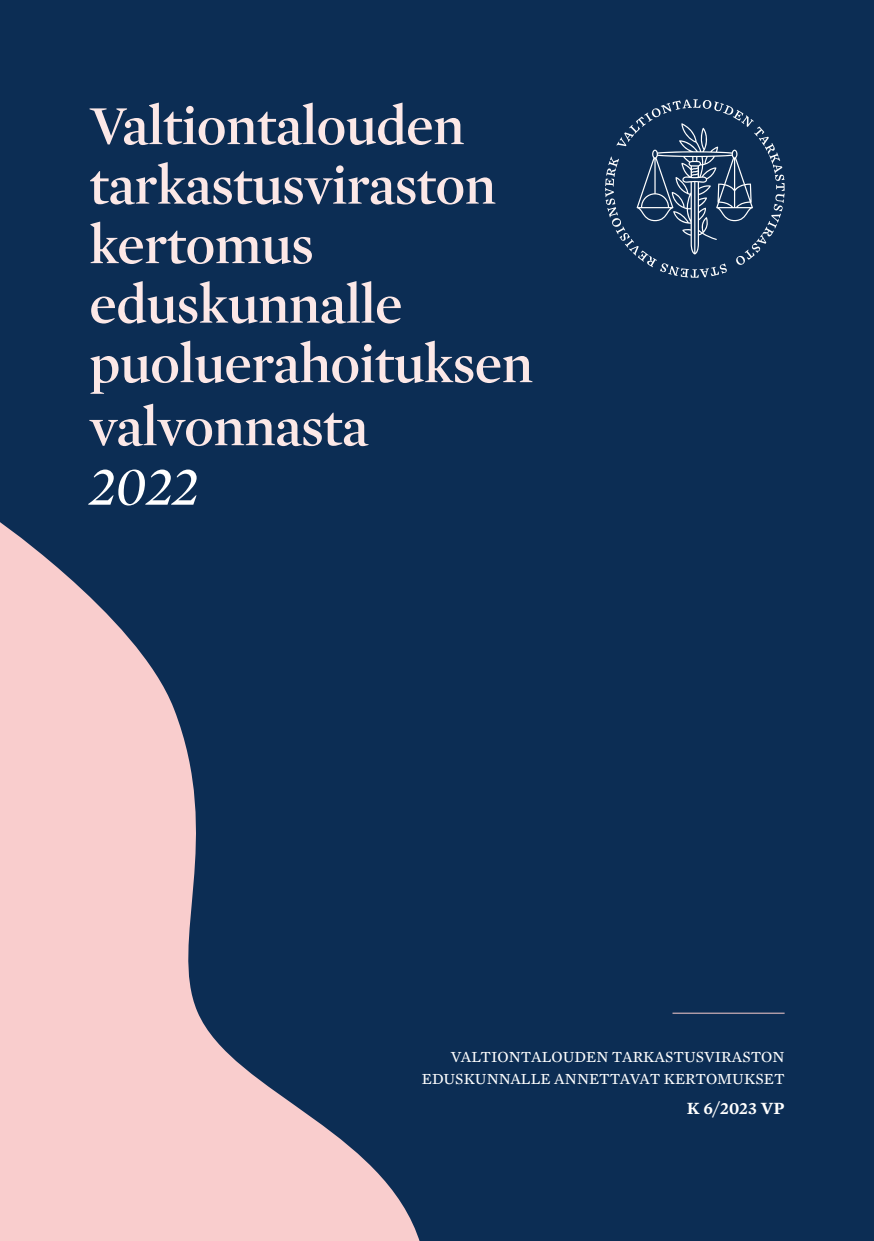
<style>
.page{position:relative;width:874px;height:1241px;background:#fff}
.page>*{position:absolute;margin:0;border:0;box-sizing:border-box;transform-origin:0 0}
.t1{font:600 56px/60px "Mercury Display";letter-spacing:-.01em;color:#fce8e7}
.t2{font:600 17.5px "Mercury Text G2";color:#fff}
.t3{font:15.75px/22.8px "Mercury Text G2";color:#fff;text-align:right}
.s1{font-weight:400;font-style:italic;color:#fff}
</style>
<div class="page">
<div style="left:0;top:0;width:873px;height:1240px;background:#0c2d54"></div>
<svg style="left:0;top:522px;width:420px;height:718px;fill:#f9cdcd"></svg>
<hr style="left:672px;top:1012px;width:112px;height:1px;background:#f9cdcd">
<svg style="left:605px;top:99px;width:179px;height:179px"></svg>
<h1 class="t1" style="left:89px;top:93px;width:445px">Valtiontalouden tarkastusviraston kertomus eduskunnalle puoluerahoituksen valvonnasta<br><span class="s1">2022</span></h1>
<p class="t3" style="left:422px;top:1043px;width:364px">VALTIONTALOUDEN TARKASTUSVIRASTON<br>EDUSKUNNALLE ANNETTAVAT KERTOMUKSET</p>
<p class="t2" style="left:686px;top:1094px;width:99px">K 6/2023 VP</p>
</div>
